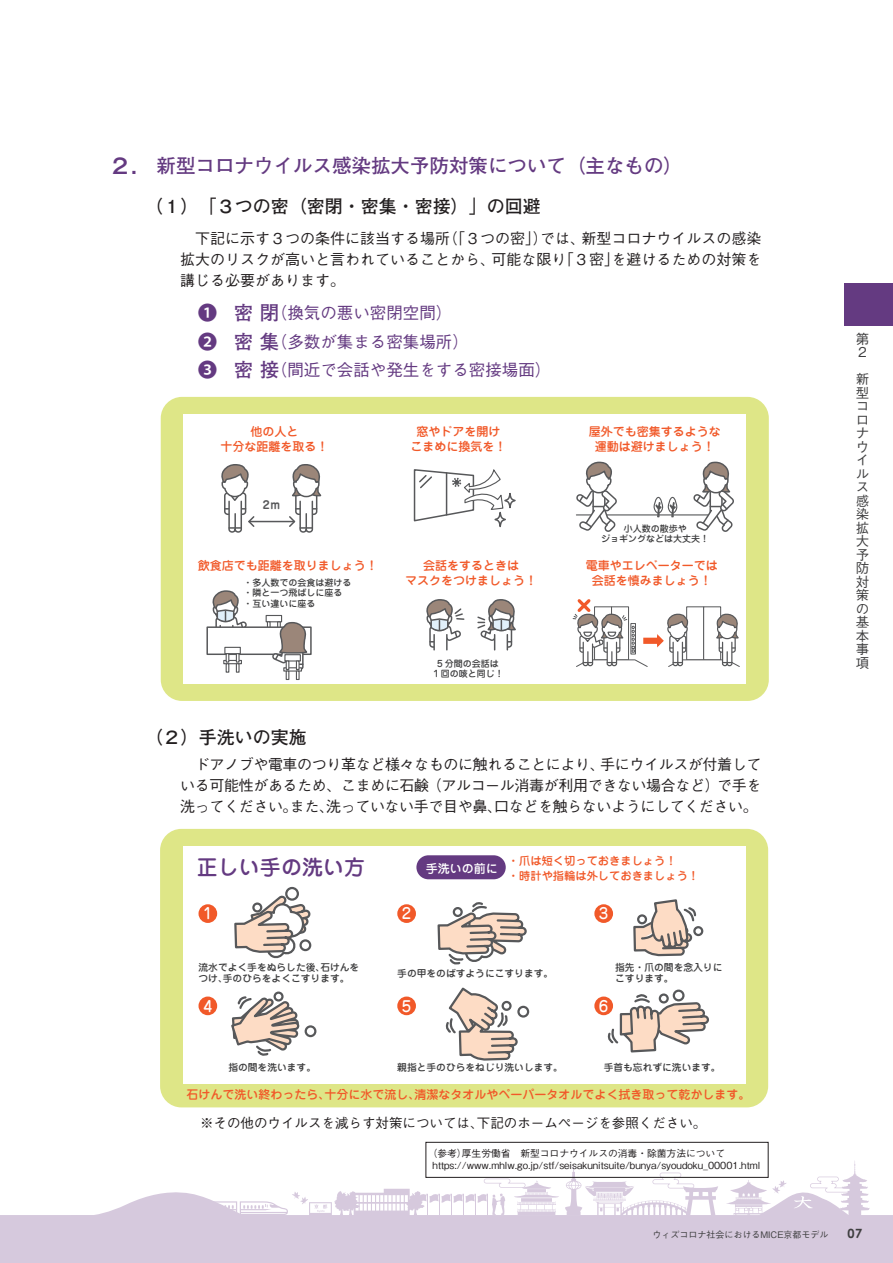
<style>
.page{position:relative;width:893px;height:1263px;background:#fff}
.page>*{position:absolute;margin:0;border:0;box-sizing:border-box;transform-origin:0 0}
.t1{font:500 21px "Jun 34 Pro";color:#643a81}
.t2{font:700 19.5px "Futo Go B101 Pro";color:#643a81}
.t3{font:700 18px "Futo Go B101 Pro";color:#231f20}
.t4{font:500 16.5px/28.5px "Gothic BBB Pro";color:#643a81}
.t5{font:500 15px/21px "Gothic BBB Pro";letter-spacing:-.01em;color:#231f20;text-align:justify}
.t6{font:500 15px "Jun 34 Pro";color:#fff;scale:.9 1}
.t7{font:500 13.5px "Gothic BBB Pro";color:#231f20}
.t8{font:500 13.5px/13.5px "Gothic BBB Pro";color:#3e3e3f}
.t9{font:700 12.75px "Century Gothic";color:#3e3e3f}
.t10{font:500 12px/15px "Jun 34 Pro";color:#f15929;text-align:center}
.t11{font:500 12px "Jun 34 Pro";color:#fff}
.t12{font:500 11.25px/15px "Jun 34 Pro";color:#f15929}
.t13{font:700 10.95px "Jun 501 Pro";color:#57585a}
.t14{font:500 9.75px/10.5px "Jun 34 Pro";color:#3e3e3f}
.t15{font:500 9.75px/12px "Gothic BBB Pro";color:#231f20}
.t16{font:500 9px/10.5px "Jun 34 Pro";color:#3e3e3f;text-align:center}
.t17{font:500 9px "Gothic BBB Pro";color:#3e3e3f}
.s1{font-family:"Midashi Go Pro MB31";font-weight:400;font-size:22.5px}
.s2{font-family:"Koz Go Pr 6 N";font-weight:400;font-size:19.5px}
.s3{font-family:"Futo Go B101 Pro";font-weight:700;font-size:19.5px}
</style>
<div class="page">
<div style="left:0;top:1215px;width:893px;height:48px;background:#d6c9dd"></div>
<svg style="left:95px;top:1178px;width:464px;height:37px"></svg>
<svg style="left:565px;top:1166px;width:54px;height:49px"></svg>
<div style="left:161px;top:397px;width:608px;height:304px;background:#dee687;border-radius:21px"></div>
<div style="left:183px;top:414px;width:563px;height:269px;background:#fff"></div>
<div style="left:160px;top:829px;width:608px;height:278px;background:#dee687;border-radius:21px"></div>
<div style="left:183px;top:846px;width:562px;height:237px;background:#fff"></div>
<hr style="left:576px;top:514px;width:142px;height:1px;background:#57585a">
<div style="left:425px;top:1142px;width:343px;height:36px;border:1px solid #231f20"></div>
<svg style="left:234px;top:895px;width:77px;height:63px"></svg>
<div style="left:252px;top:902px;width:10px;height:10px;border:2px solid #57585a;border-radius:50%"></div>
<div style="left:273px;top:991px;width:11px;height:11px;border:2px solid #57585a;border-radius:50%"></div>
<div style="left:693px;top:926px;width:10px;height:10px;border:2px solid #57585a;border-radius:50%"></div>
<div style="left:299px;top:939px;width:12px;height:12px;border:2px solid #57585a;border-radius:50%"></div>
<div style="left:305px;top:1025px;width:12px;height:12px;border:2px solid #57585a;border-radius:50%"></div>
<div style="left:517px;top:1006px;width:12px;height:12px;border:2px solid #57585a;border-radius:50%"></div>
<div style="left:285px;top:887px;width:14px;height:14px;border:2px solid #57585a;border-radius:50%"></div>
<svg style="left:619px;top:927px;width:251px;height:288px"></svg>
<svg style="left:288px;top:464px;width:34px;height:69px"></svg>
<svg style="left:221px;top:464px;width:35px;height:69px"></svg>
<hr style="left:249px;top:521px;width:45px;height:1px;background:#57585a">
<div style="left:494px;top:512px;width:12px;height:15px;border:2px solid #57585a;border-radius:50%"></div>
<svg style="left:505px;top:493px;width:10px;height:14px"></svg>
<div style="left:504px;top:493px;width:12px;height:15px;border:2px solid #57585a;border-radius:50%"></div>
<svg style="left:413px;top:469px;width:91px;height:53px"></svg>
<svg style="left:692px;top:461px;width:42px;height:71px"></svg>
<svg style="left:576px;top:461px;width:42px;height:71px"></svg>
<svg style="left:653px;top:496px;width:25px;height:22px"></svg>
<svg style="left:426px;top:599px;width:39px;height:51px"></svg>
<svg style="left:477px;top:599px;width:39px;height:51px"></svg>
<svg style="left:573px;top:599px;width:167px;height:68px"></svg>
<svg style="left:445px;top:987px;width:74px;height:74px"></svg>
<svg style="left:607px;top:993px;width:102px;height:58px"></svg>
<svg style="left:231px;top:995px;width:69px;height:61px"></svg>
<svg style="left:632px;top:899px;width:65px;height:58px"></svg>
<svg style="left:437px;top:902px;width:90px;height:63px"></svg>
<div style="left:199px;top:904px;width:18px;height:19px;background:#f15929;border-radius:50%"></div>
<div style="left:397px;top:904px;width:19px;height:19px;background:#f15929;border-radius:50%"></div>
<div style="left:594px;top:904px;width:19px;height:19px;background:#f15929;border-radius:50%"></div>
<div style="left:199px;top:996px;width:18px;height:19px;background:#f15929;border-radius:50%"></div>
<div style="left:397px;top:996px;width:19px;height:19px;background:#f15929;border-radius:50%"></div>
<div style="left:594px;top:996px;width:19px;height:19px;background:#f15929;border-radius:50%"></div>
<div style="left:266px;top:615px;width:16px;height:7px;background:#fff;border:1px solid #57585a"></div>
<svg style="left:267px;top:621px;width:4px;height:5px"></svg>
<svg style="left:212px;top:590px;width:35px;height:36px"></svg>
<div style="left:206px;top:626px;width:106px;height:29px;background:#fff;border:2px solid #57585a"></div>
<div style="left:224px;top:647px;width:17px;height:7px;background:#fff;border:1px solid #57585a"></div>
<svg style="left:223px;top:660px;width:19px;height:4px"></svg>
<svg style="left:236px;top:653px;width:4px;height:10px"></svg>
<svg style="left:226px;top:653px;width:3px;height:20px"></svg>
<svg style="left:236px;top:663px;width:4px;height:10px"></svg>
<svg style="left:271px;top:621px;width:37px;height:59px"></svg>
<div style="left:416px;top:855px;width:90px;height:24px;background:#643a81;border-radius:12px"></div>
<div style="left:844px;top:283px;width:49px;height:42px;background:#643a81"></div>
<h2 class="t2" style="left:109px;top:150px;width:576px"><span class="s1">２.</span>　新型コロナウイルス感染拡大予防対策について（主なもの）</h2>
<p class="t3" style="left:145px;top:192px;width:398px">（１）「３つの密（密閉・密集・密接）」の回避</p>
<p class="t5" style="left:180px;top:226px;width:583px">　下記に示す３つの条件に該当する場所（「３つの密」）では、新型コロナウイルスの感染拡大のリスクが高いと言われていることから、可能な限り「３密」を避けるための対策を講じる必要があります。</p>
<p class="t4" style="left:198px;top:297px;width:355px"><span class="s2">❶</span> <span class="s3">密 閉</span>（換気の悪い密閉空間）<br><span class="s2">❷</span> <span class="s3">密 集</span>（多数が集まる密集場所）<br><span class="s2">❸</span> <span class="s3">密 接</span>（間近で会話や発生をする密接場面）</p>
<p class="t10" style="left:220px;top:423px;width:109px">他の人と<br>十分な距離を取る！</p>
<p class="t13" style="left:263px;top:496px;width:19px">2ｍ</p>
<p class="t10" style="left:198px;top:557px;width:181px">飲食店でも距離を取りましょう！</p>
<p class="t16" style="left:243px;top:576px;width:109px;text-align:left">・多人数での会食は避ける・隣と一つ飛ばしに座る・互い違いに座る</p>
<p class="t10" style="left:410px;top:423px;width:97px">窓やドアを開けこまめに換気を！</p>
<p class="t10" style="left:589px;top:423px;width:133px">屋外でも密集するような運動は避けましょう！</p>
<p class="t10" style="left:405px;top:557px;width:133px">会話をするときは<br>マスクをつけましょう！</p>
<p class="t16" style="left:432px;top:657px;width:73px">5 分間の会話は<br>１回の咳と同じ！</p>
<p class="t16" style="left:601px;top:522px;width:109px">小人数の散歩や<br>ジョギングなどは大丈夫！</p>
<p class="t10" style="left:586px;top:557px;width:133px">電車やエレベーターでは会話を慎みましょう！</p>
<p class="t3" style="left:145px;top:723px;width:163px">（２）手洗いの実施</p>
<p class="t5" style="left:180px;top:752px;width:583px">　ドアノブや電車のつり革など様々なものに触れることにより、手にウイルスが付着している可能性があるため、こまめに石鹸（アルコール消毒が利用できない場合など）で手を洗ってください。また、洗っていない手で目や鼻、口などを触らないようにしてください。</p>
<h1 class="t1" style="left:197px;top:850px;width:169px">正しい手の洗い方</h1>
<p class="t11" style="left:426px;top:859px;width:73px">手洗いの前に</p>
<p class="t12" style="left:508px;top:852px;width:193px">・爪は短く切っておきましょう！<br>・時計や指輪は外しておきましょう！</p>
<p class="t6" style="left:201px;top:902px;width:16px">１</p>
<p class="t6" style="left:400px;top:902px;width:16px">２</p>
<p class="t6" style="left:597px;top:902px;width:16px">３</p>
<p class="t14" style="left:199px;top:961px;width:162px">流水でよく手をぬらした後、石けんをつけ、手のひらをよくこすります。</p>
<p class="t14" style="left:397px;top:967px;width:157px">手の甲をのばすようにこすります。</p>
<p class="t14" style="left:615px;top:961px;width:109px">指先・爪の間を念入りにこすります。</p>
<p class="t6" style="left:201px;top:994px;width:16px">４</p>
<p class="t6" style="left:400px;top:994px;width:16px">５</p>
<p class="t6" style="left:597px;top:994px;width:16px">６</p>
<p class="t14" style="left:397px;top:1061px;width:167px">親指と手のひらをねじり洗いします。</p>
<p class="t14" style="left:604px;top:1061px;width:118px">手首も忘れずに洗います。</p>
<p class="t14" style="left:228px;top:1061px;width:89px">指の間を洗います。</p>
<p class="t10" style="left:187px;top:1086px;width:565px">石けんで洗い終わったら、十分に水で流し、清潔なタオルやペーパータオルでよく拭き取って乾かします。</p>
<p class="t7" style="left:200px;top:1112px;width:508px">※その他のウイルスを減らす対策については、下記のホームページを参照ください。</p>
<p class="t15" style="left:433px;top:1146px;width:329px;text-indent:-5px">（参考）厚生労働省　新型コロナウイルスの消毒・除菌方法について　https://www.mhlw.go.jp/stf/seisakunitsuite/bunya/syoudoku_00001.html</p>
<p class="t8" style="left:856px;top:330px;width:22px;line-height:14.2px">第<br>２　</p>
<p class="t8" style="left:856px;top:371px;width:15px">新型コロナウイルス感染拡大予防対策の基本事項</p>
<p class="t17" style="left:652px;top:1227px;width:178px">ウィズコロナ社会におけるMICE京都モデル</p>
<p class="t9" style="left:847px;top:1223px;width:16px">07</p>
</div>
